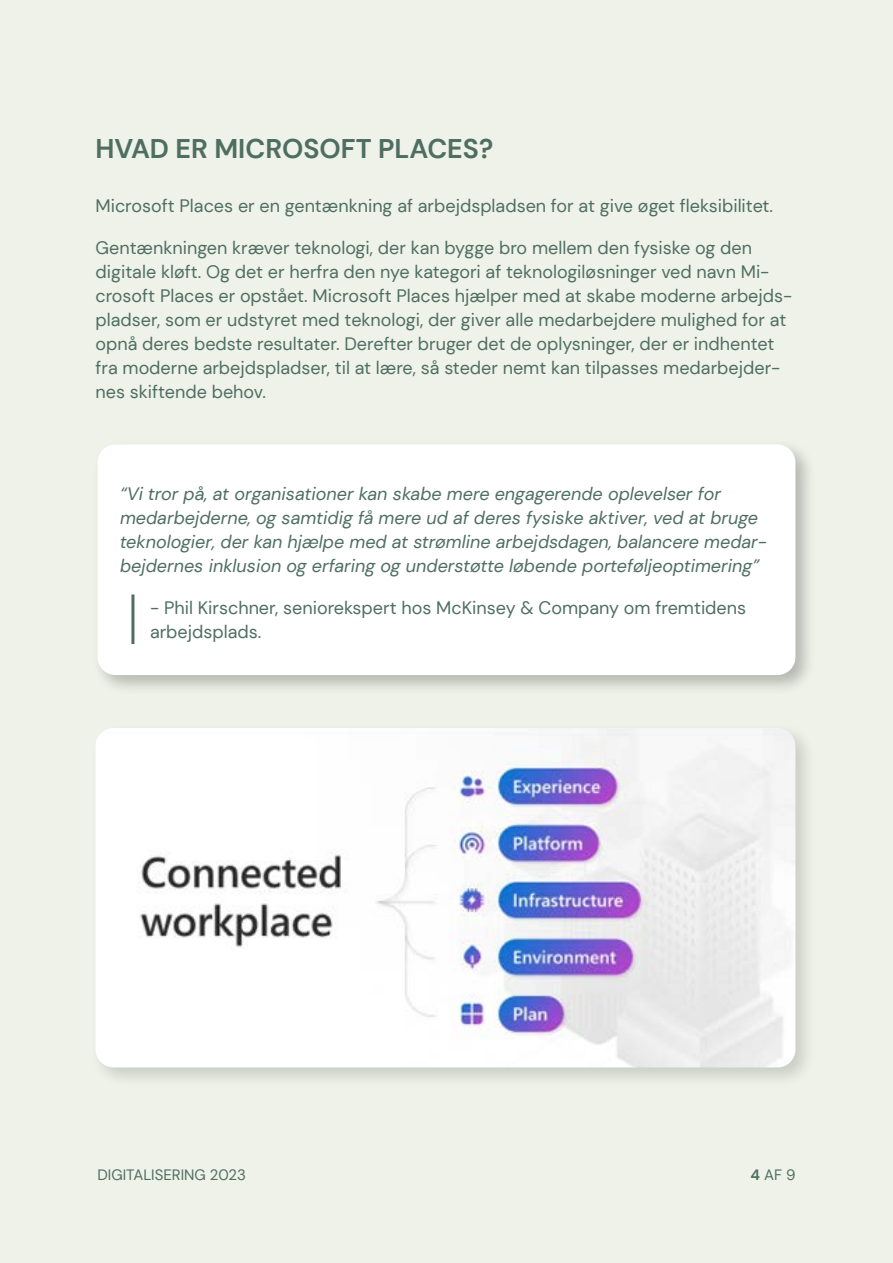
<style>
.page{position:relative;width:893px;height:1263px;background:#eff2e9}
.page>*{position:absolute;margin:0;border:0;box-sizing:border-box;transform-origin:0 0}
.t1{font:700 27px "DM Sans";color:#4f6e62}
.t2{font:18px/24px "DM Sans";color:#4f6e62}
.t3{font:italic 18px/24px "DM Sans";color:#4f6e62}
.t4{font:15px "DM Sans";color:#4f6e62}
.s1{font-weight:700}
</style>
<div class="page">
<div style="left:91px;top:438px;width:726px;height:258px;background:#000;opacity:.25"></div>
<div style="left:98px;top:444px;width:697px;height:231px;background:#fff;border-radius:18px"></div>
<hr style="left:131px;top:594px;width:3px;height:50px;background:#4f6e61">
<div style="left:89px;top:722px;width:727px;height:367px;background:#000;opacity:.15"></div>
<img style="left:96px;top:728px;width:699px;height:339px">
<h1 class="t1" style="left:96px;top:132px;width:399px">HVAD ER MICROSOFT PLACES?</h1>
<p class="t2" style="left:96px;top:194px;width:679px">Microsoft Places er en gentænkning af arbejdspladsen for at give øget fleksibilitet.</p>
<p class="t2" style="left:96px;top:236px;width:698px">Gentænkningen kræver teknologi, der kan bygge bro mellem den fysiske og den digitale kløft. Og det er herfra den nye kategori af teknologiløsninger ved navn Mi&shy;crosoft Places er opstået. Microsoft Places hjælper med at skabe moderne arbejds&shy;pladser, som er udstyret med teknologi, der giver alle medarbejdere mulighed for at opnå deres bedste resultater. Derefter bruger det de oplysninger, der er indhentet fra moderne arbejdspladser, til at lære, så steder nemt kan tilpasses medarbejder&shy;nes skiftende behov.</p>
<p class="t3" style="left:120px;top:481px;width:649px">“Vi tror på, at organisationer kan skabe mere engagerende oplevelser for medarbejderne, og samtidig få mere ud af deres fysiske aktiver, ved at bruge teknologier, der kan hjælpe med at strømline arbejdsdagen, balancere medar&shy;bejdernes inklusion og erfaring og understøtte løbende porteføljeoptimering”</p>
<p class="t2" style="left:150px;top:595px;width:598px">- Phil Kirschner, seniorekspert hos McKinsey &amp; Company om fremtidens arbejdsplads.</p>
<p class="t4" style="left:98px;top:1166px;width:150px">DIGITALISERING 2023</p>
<p class="t4" style="left:750px;top:1166px;width:46px"><span class="s1">4</span> AF 9</p>
</div>
